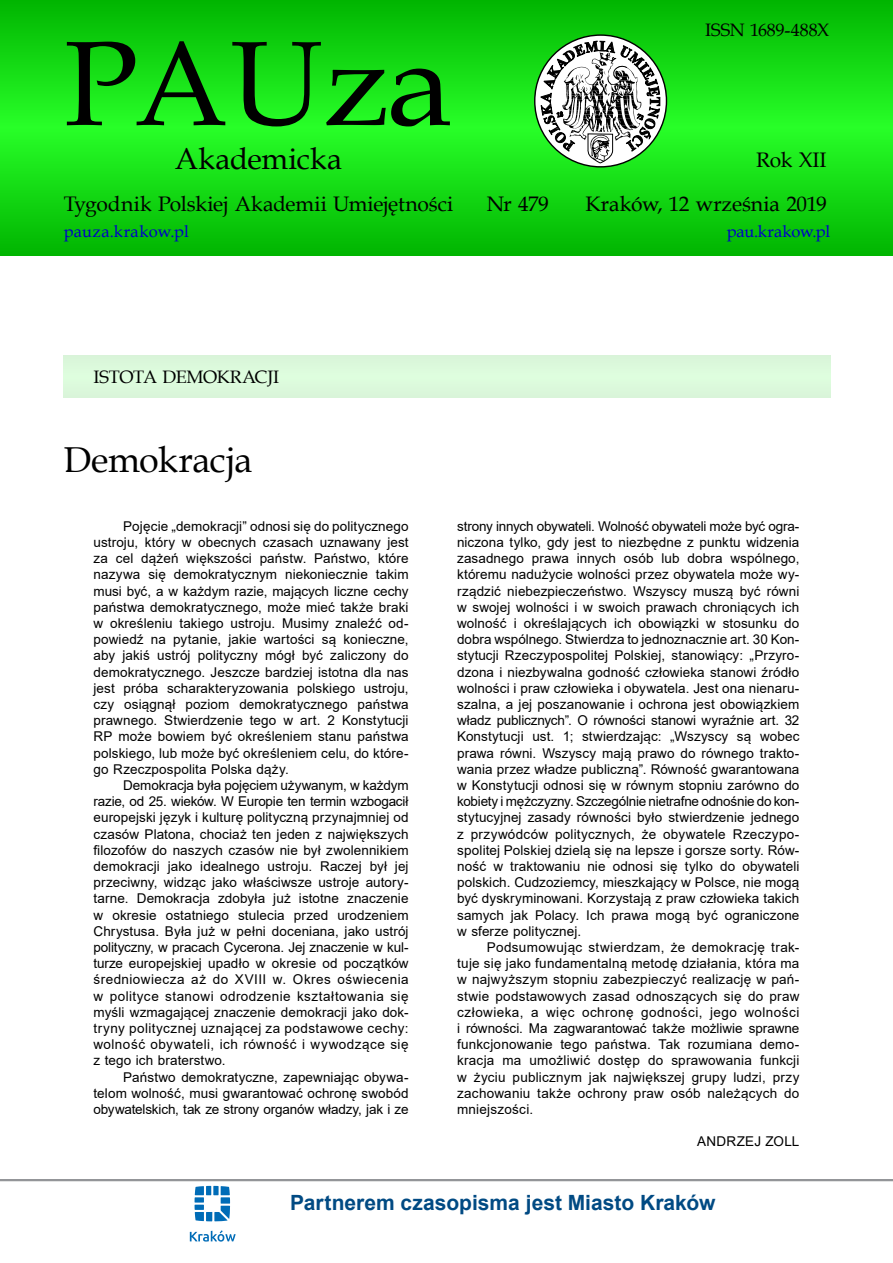
<style>
.page{position:relative;width:893px;height:1263px;background:#fff}
.page>*{position:absolute;margin:0;border:0;box-sizing:border-box;transform-origin:0 0}
.t1{font:120px "Book Antiqua";letter-spacing:-.01em;color:#000}
.t2{font:36px "Book Antiqua";letter-spacing:-.015em;color:#000}
.t3{font:30px "Book Antiqua";color:#000}
.t4{font:21px/44px "Book Antiqua";letter-spacing:-.005em;color:#000;text-align:right}
.t5{font:700 21px "Arial";color:#004a83}
.t6{font:18px "Book Antiqua";letter-spacing:-.015em;color:#000}
.t7{font:16.5px "Book Antiqua";letter-spacing:.005em;color:#0000c8}
.t8{font:13.5px/16.2px "Arial";letter-spacing:.01em;color:#000;text-align:justify}
</style>
<div class="page">
<svg style="left:0;top:0;width:893px;height:255px;background:#13d813"></svg>
<svg style="left:535px;top:35px;width:131px;height:132px"></svg>
<svg style="left:540px;top:32px;width:120px;height:131px"></svg>
<hr style="left:0;top:1179px;width:893px;height:2px;background:#939598">
<svg style="left:195px;top:1186px;width:35px;height:35px"></svg>
<svg style="left:190px;top:1230px;width:46px;height:11px"></svg>
<div style="left:64px;top:355px;width:766px;height:43px;background:#dcf9dc"></div>
<h1 class="t1" style="left:64px;top:1px;width:390px">PAUza</h1>
<h3 class="t3" style="left:175px;top:138px;width:169px">Akademicka</h3>
<h3 class="t4" style="left:64px;top:182px;width:391px">Tygodnik Polskiej Akademii Umiejętności</h3>
<h3 class="t4" style="left:487px;top:181px;width:63px">Nr 479</h3>
<h3 class="t6" style="left:705px;top:18px;width:126px">ISSN 1689-488X</h3>
<h3 class="t4" style="left:585px;top:138px;width:243px">Rok XII<br>Kraków, 12 września 2019</h3>
<p class="t7" style="left:64px;top:220px;width:127px">pauza.krakow.pl</p>
<p class="t7" style="left:727px;top:219px;width:105px">pau.krakow.pl</p>
<h3 class="t6" style="left:94px;top:364px;width:187px">ISTOTA DEMOKRACJI</h3>
<h2 class="t2" style="left:64px;top:434px;width:190px">Demokracja</h2>
<p class="t8" style="left:94px;top:518px;width:317px;text-indent:30px">Pojęcie „demokracji” odnosi się do politycznego ustroju, który w obecnych czasach uznawany jest za cel dążeń większości państw. Państwo, które nazywa się demokratycznym niekoniecznie takim musi być, a w każdym razie, mających liczne cechy państwa demokratycznego, może mieć także braki w określeniu takiego ustroju. Musimy znaleźć od&shy;powiedź na pytanie, jakie wartości są konieczne, aby jakiś ustrój polityczny mógł być zaliczony do demokratycznego. Jeszcze bardziej istotna dla nas jest próba scharakteryzowania polskiego ustroju, czy osiągnął poziom demokratycznego państwa prawnego. Stwierdzenie tego w art. 2 Konstytucji RP może bowiem być określeniem stanu państwa polskiego, lub może być określeniem celu, do które&shy;go Rzeczpospolita Polska dąży.</p>
<p class="t8" style="left:94px;top:777px;width:317px;text-indent:30px">Demokracja była pojęciem używanym, w każdym razie, od 25. wieków. W Europie ten termin wzbogacił europejski język i kulturę polityczną przynajmniej od czasów Platona, chociaż ten jeden z największych filozofów do naszych czasów nie był zwolennikiem demokracji jako idealnego ustroju. Raczej był jej przeciwny, widząc jako właściwsze ustroje autory&shy;tarne. Demokracja zdobyła już istotne znaczenie w okresie ostatniego stulecia przed urodzeniem Chrystusa. Była już w pełni doceniana, jako ustrój polityczny, w pracach Cycerona. Jej znaczenie w kul&shy;turze europejskiej upadło w okresie od początków średniowiecza aż do XVIII w. Okres oświecenia w polityce stanowi odrodzenie kształtowania się myśli wzmagającej znaczenie demokracji jako dok&shy;tryny politycznej uznającej za podstawowe cechy: wolność obywateli, ich równość i wywodzące się z tego ich braterstwo.</p>
<p class="t8" style="left:94px;top:1069px;width:317px;text-indent:30px">Państwo demokratyczne, zapewniając obywa&shy;telom wolność, musi gwarantować ochronę swobód obywatelskich, tak ze strony organów władzy, jak i ze</p>
<p class="t8" style="left:457px;top:518px;width:344px">strony innych obywateli. Wolność obywateli może być ogra&shy;niczona tylko, gdy jest to niezbędne z punktu widzenia zasadnego prawa innych osób lub dobra wspólnego, któremu nadużycie wolności przez obywatela może wy&shy;rządzić niebezpieczeństwo. Wszyscy muszą być równi w swojej wolności i w swoich prawach chroniących ich wolność i określających ich obowiązki w stosunku do dobra wspólnego. Stwierdza to jednoznacznie art. 30 Kon&shy;stytucji Rzeczypospolitej Polskiej, stanowiący: „Przyro&shy;dzona i niezbywalna godność człowieka stanowi źródło wolności i praw człowieka i obywatela. Jest ona nienaru&shy;szalna, a jej poszanowanie i ochrona jest obowiązkiem władz publicznych”. O równości stanowi wyraźnie art. 32<br>Konstytucji ust. 1; stwierdzając: „Wszyscy są wobec prawa równi. Wszyscy mają prawo do równego trakto&shy;wania przez władze publiczną”. Równość gwarantowana w Konstytucji odnosi się w równym stopniu zarówno do kobiety i mężczyzny. Szczególnie nietrafne odnośnie do kon&shy;stytucyjnej zasady równości było stwierdzenie jednego z przywódców politycznych, że obywatele Rzeczypo&shy;spolitej Polskiej dzielą się na lepsze i gorsze sorty. Rów&shy;ność w traktowaniu nie odnosi się tylko do obywateli polskich. Cudzoziemcy, mieszkający w Polsce, nie mogą być dyskryminowani. Korzystają z praw człowieka takich samych jak Polacy. Ich prawa mogą być ograniczone w sferze politycznej.</p>
<p class="t8" style="left:457px;top:939px;width:344px;text-indent:30px">Podsumowując stwierdzam, że demokrację trak&shy;tuje się jako fundamentalną metodę działania, która ma w najwyższym stopniu zabezpieczyć realizację w pań&shy;stwie podstawowych zasad odnoszących się do praw człowieka, a więc ochronę godności, jego wolności i równości. Ma zagwarantować także możliwie sprawne funkcjonowanie tego państwa. Tak rozumiana demo&shy;kracja ma umożliwić dostęp do sprawowania funkcji w życiu publicznym jak największej grupy ludzi, przy zachowaniu także ochrony praw osób należących do mniejszości.</p>
<p class="t8" style="left:697px;top:1133px;width:104px">ANDRZEJ ZOLL</p>
<h3 class="t5" style="left:290px;top:1188px;width:427px">Partnerem czasopisma jest Miasto Kraków</h3>
</div>
